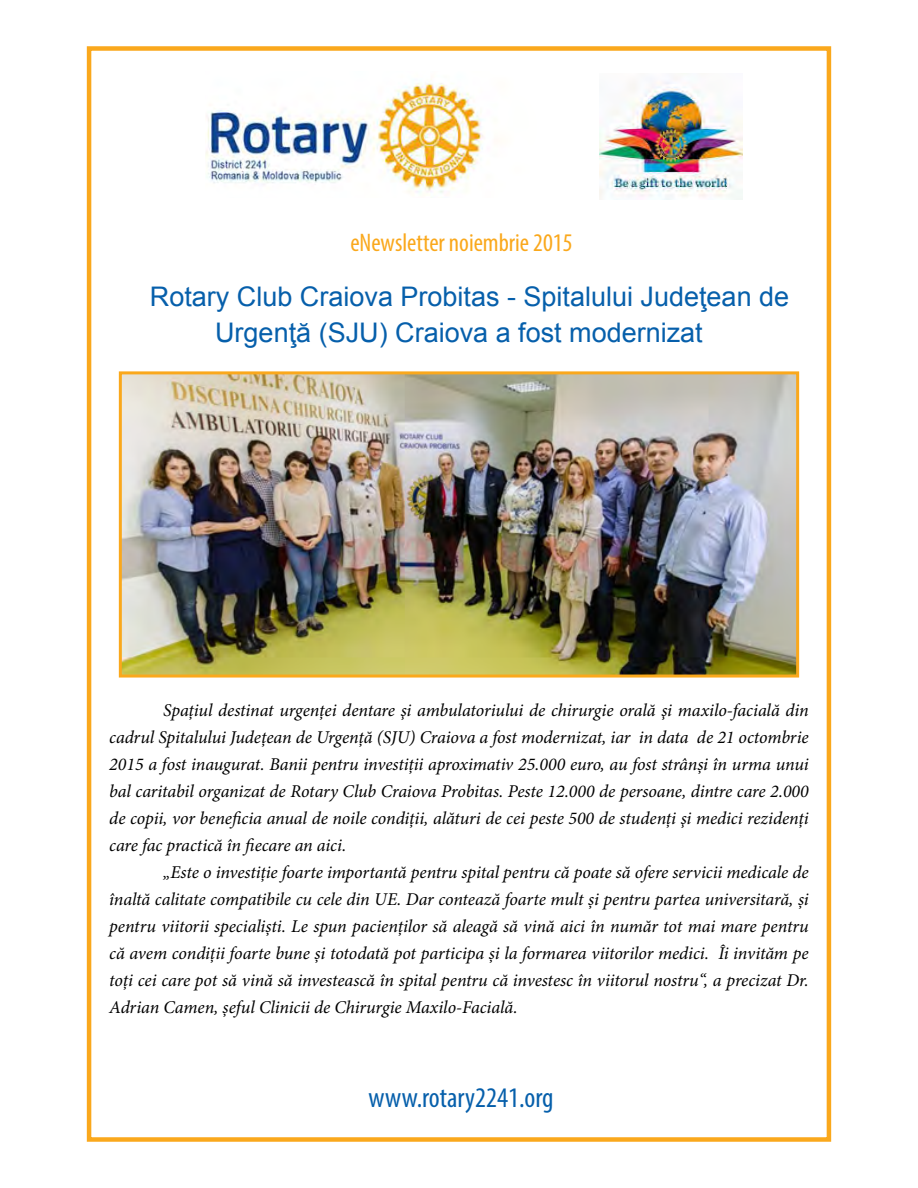
<style>
.page{position:relative;width:918px;height:1188px;background:#fff}
.page>*{position:absolute;margin:0;border:0;box-sizing:border-box;transform-origin:0 0}
.t1{font:condensed 28.5px "Myriad Pro";color:#065fab}
.t2{font:27px/36px "Arial";color:#065fab}
.t3{font:condensed 25.5px "Myriad Pro";color:#faa81c}
.t4{font:italic 18px/27px "Minion Pro";letter-spacing:-.005em;color:#000;text-align:justify}
</style>
<div class="page">
<div style="left:87px;top:46px;width:744px;height:1096px;border:4px solid #faa81c"></div>
<img style="left:206px;top:82px;width:277px;height:111px">
<img style="left:599px;top:82px;width:143px;height:118px">
<img style="left:123px;top:375px;width:672px;height:299px">
<div style="left:119px;top:371px;width:680px;height:307px;border:3px solid #faa81c"></div>
<h3 class="t3" style="left:350px;top:227px;width:224px">eNewsletter noiembrie 2015</h3>
<h2 class="t2" style="left:215px;top:279px;width:576px;text-indent:-65px">Rotary Club Craiova Probitas - Spitalului Judeţean de<br>Urgenţă (SJU) Craiova a fost modernizat</h2>
<p class="t4" style="left:109px;top:697px;width:701px;text-indent:54px">Spaţiul destinat urgenţei dentare şi ambulatoriului de chirurgie orală şi maxilo-facială din cadrul Spitalului Judeţean de Urgenţă (SJU) Craiova a fost modernizat, iar in data de 21 octombrie 2015 a fost inaugurat. Banii pentru investiții aproximativ 25.000 euro, au fost strânși în urma unui bal caritabil organizat de Rotary Club Craiova Probitas. Peste 12.000 de persoane, dintre care 2.000 de copii, vor beneficia anual de noile condiţii, alături de cei peste 500 de studenţi şi medici rezidenţi care fac practică în fiecare an aici.</p>
<p class="t4" style="left:109px;top:859px;width:701px;text-indent:54px">„Este o investiție foarte importantă pentru spital pentru că poate să ofere servicii medicale de înaltă calitate compatibile cu cele din UE. Dar contează foarte mult și pentru partea universitară, și pentru viitorii specialiști. Le spun pacienților să aleagă să vină aici în număr tot mai mare pentru că avem condiții foarte bune și totodată pot participa și la formarea viitorilor medici. Îi invităm pe toți cei care pot să vină să investească în spital pentru că investesc în viitorul nostru“, a precizat Dr.<br>Adrian Camen, șeful Clinicii de Chirurgie Maxilo-Facială.</p>
<h1 class="t1" style="left:368px;top:1080px;width:187px">www.rotary2241.org</h1>
</div>
